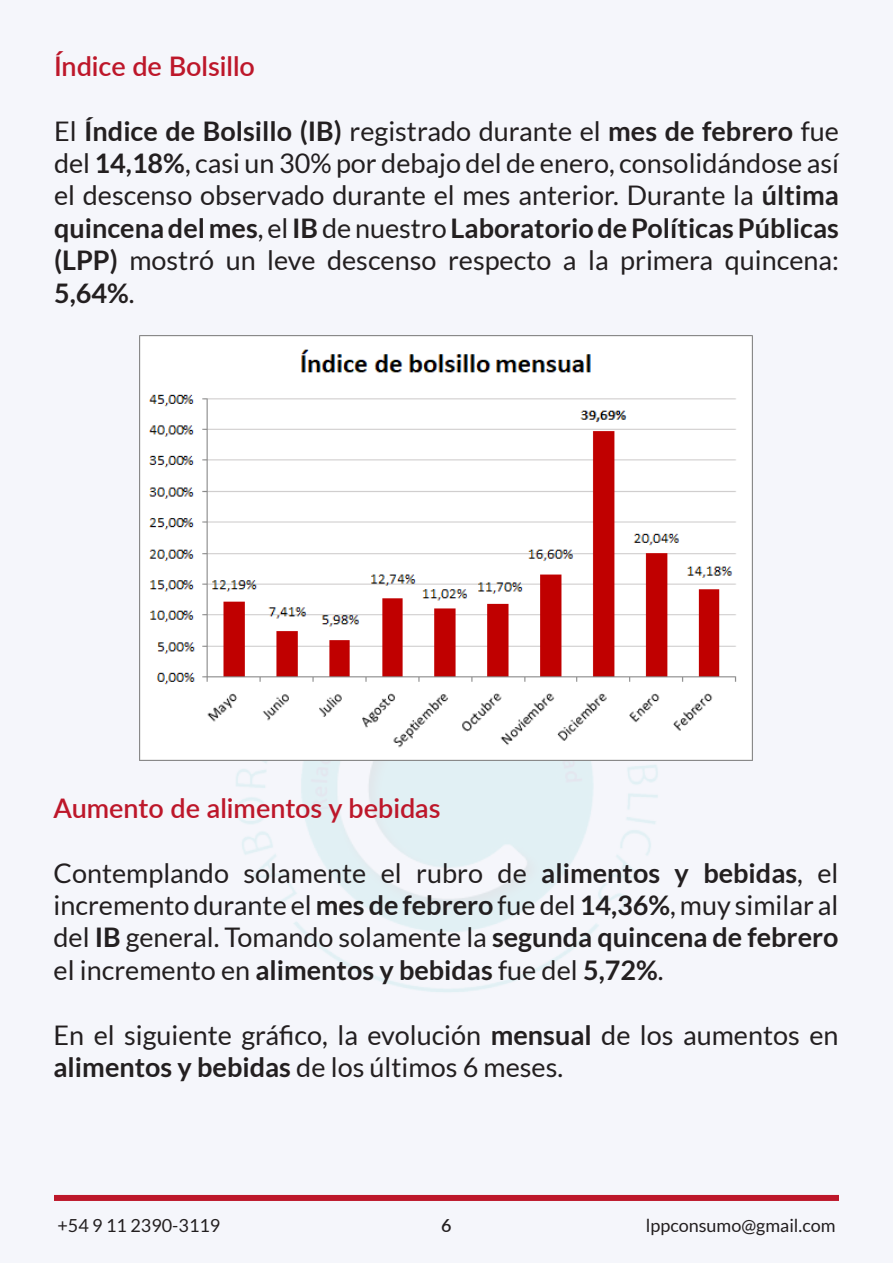
<style>
.page{position:relative;width:893px;height:1263px;background:#f5f6fb}
.page>*{position:absolute;margin:0;border:0;box-sizing:border-box;transform-origin:0 0}
.t1{font:27px/32.4px "Lato";color:#231f20;text-align:justify}
.Estilo_de_párrafo_1{font:600 27px "Lato";color:#bd172a}
.t2{font:18px "Lato";color:#231f20}
.t3{font:600 18px "Lato";color:#231f20}
.s1{font-weight:700}
</style>
<div class="page">
<div style="left:54px;top:1195px;width:785px;height:6px;background:#bd172a"></div>
<img style="left:139px;top:336px;width:614px;height:424px">
<p class="Estilo_de_párrafo_1" style="left:54px;top:46px;width:203px">Índice de Bolsillo</p>
<p class="t1" style="left:54px;top:114px;width:787px">El <span class="s1">Índice de Bolsillo (IB)</span> registrado durante el <span class="s1">mes de febrero</span> fue del <span class="s1">14,18%</span>, casi un 30% por debajo del de enero, consolidándose así el descenso observado durante el mes anterior. Durante la <span class="s1">última quincena del mes</span>, el <span class="s1">IB</span> de nuestro <span class="s1">Laboratorio de Políticas Públicas (LPP)</span> mostró un leve descenso respecto a la primera quincena:<br><span class="s1">5,64%</span>.</p>
<p class="Estilo_de_párrafo_1" style="left:54px;top:788px;width:388px">Aumento de alimentos y bebidas</p>
<p class="t1" style="left:54px;top:856px;width:786px">Contemplando solamente el rubro de <span class="s1">alimentos y bebidas</span>, el incremento durante el <span class="s1">mes de febrero</span> fue del <span class="s1">14,36%</span>, muy similar al del <span class="s1">IB</span> general. Tomando solamente la <span class="s1">segunda quincena de febrero </span>el incremento en <span class="s1">alimentos y bebidas</span> fue del <span class="s1">5,72%</span>.</p>
<p class="t1" style="left:54px;top:1018px;width:786px">En el siguiente gráfico, la evolución <span class="s1">mensual</span> de los aumentos en <span class="s1">alimentos y bebidas</span> de los últimos 6 meses.</p>
<p class="t2" style="left:57px;top:1215px;width:164px">+54 9 11 2390-3119</p>
<p class="t3" style="left:441px;top:1212px;width:12px">6</p>
<p class="t2" style="left:646px;top:1215px;width:191px">lppconsumo@gmail.com</p>
</div>
